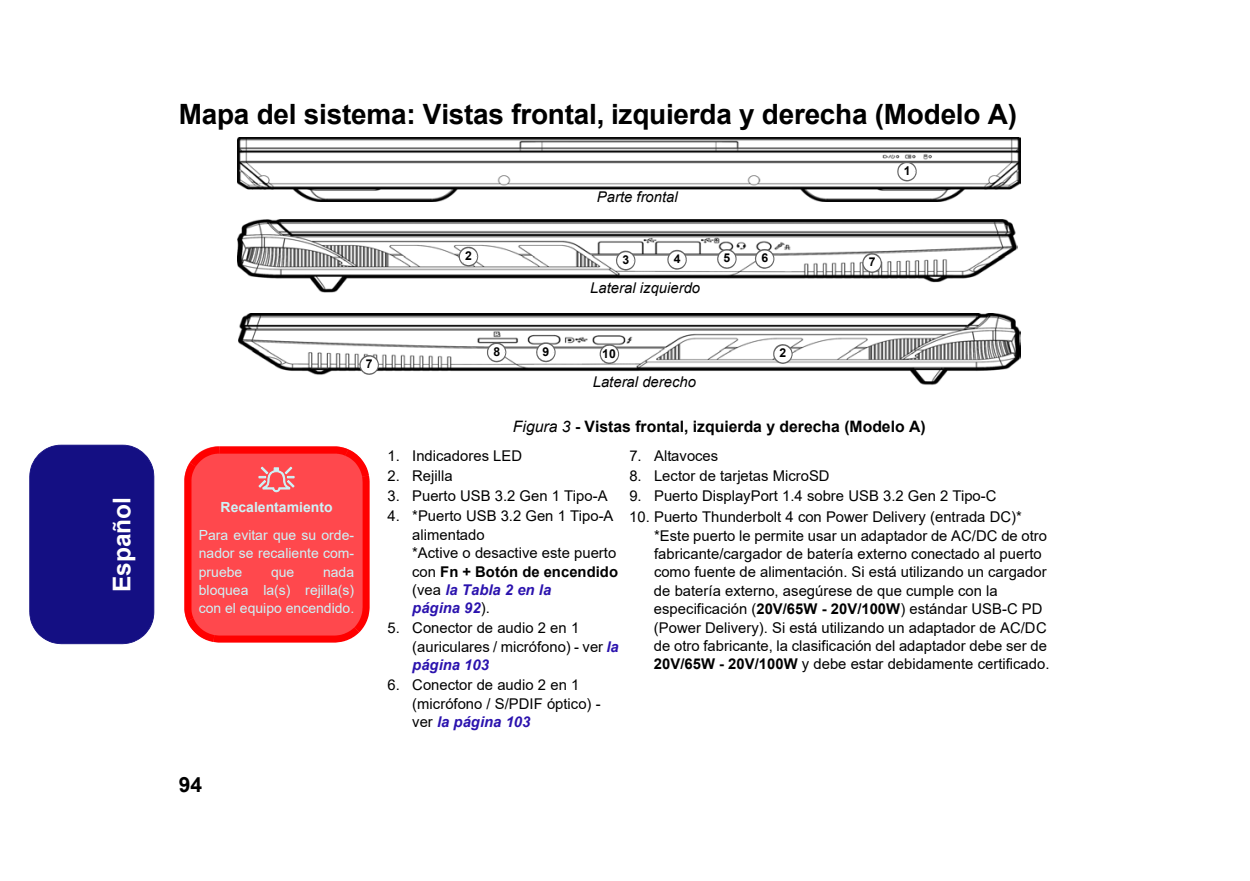
<style>
.page{position:relative;width:1250px;height:881px;background:#fff}
.page>*{position:absolute;margin:0;border:0;box-sizing:border-box;transform-origin:0 0}
.t1{font:700 28px "Arial";letter-spacing:-.01em;color:#000}
.t2{font:700 24.5px "Arial";color:#fff}
.t3{font:700 21px "Arial";color:#000}
.t4{font:700 15.75px "Arial";color:#000}
.t5{font:14.88px/18.4px "Arial";letter-spacing:.005em;color:#000}
.t6{font:italic 14.88px "Arial";letter-spacing:.005em;color:#000}
.t7{font:14px/18.2px "Arial";color:#cef3f7;text-align:justify}
.t8{font:700 14px "Arial";color:#cef3f7}
.t9{font:700 12.25px "Arial";color:#000}
.s1{font-weight:400;font-style:italic}
.s2{font-weight:700}
.s3{font-weight:700;font-style:italic;color:#2b13ae}
</style>
<div class="page">
<div style="left:29px;top:444px;width:125px;height:200px;background:#140f83"></div>
<svg style="left:184px;top:446px;width:185px;height:196px;background:#fe4549"></svg>
<img style="left:238px;top:314px;width:782px;height:71px">
<img style="left:237px;top:219px;width:780px;height:73px">
<img style="left:237px;top:138px;width:783px;height:63px">
<svg style="left:897px;top:160px;width:19px;height:23px"></svg>
<svg style="left:458px;top:244px;width:20px;height:24px"></svg>
<svg style="left:616px;top:248px;width:19px;height:24px"></svg>
<svg style="left:717px;top:247px;width:19px;height:24px"></svg>
<svg style="left:754px;top:247px;width:20px;height:24px"></svg>
<svg style="left:768px;top:339px;width:24px;height:27px"></svg>
<svg style="left:857px;top:248px;width:24px;height:27px"></svg>
<svg style="left:355px;top:351px;width:24px;height:25px"></svg>
<svg style="left:535px;top:340px;width:20px;height:24px"></svg>
<svg style="left:599px;top:342px;width:20px;height:24px"></svg>
<svg style="left:487px;top:340px;width:19px;height:24px"></svg>
<svg style="left:667px;top:248px;width:20px;height:23px"></svg>
<h2 class="t2" style="left:105px;top:592px;width:97px;rotate:-90deg">Español</h2>
<h1 class="t1" style="left:179px;top:94px;width:840px">Mapa del sistema: Vistas frontal, izquierda y derecha (Modelo A)</h1>
<p class="t6" style="left:597px;top:187px;width:82px">Parte frontal</p>
<p class="t9" style="left:465px;top:247px;width:8px">2</p>
<p class="t9" style="left:622px;top:251px;width:8px">3</p>
<p class="t9" style="left:723px;top:249px;width:8px">5</p>
<p class="t9" style="left:761px;top:249px;width:8px">6</p>
<p class="t9" style="left:674px;top:250px;width:8px">4</p>
<p class="t6" style="left:590px;top:278px;width:111px">Lateral izquierdo</p>
<p class="t9" style="left:903px;top:162px;width:8px">1</p>
<p class="t9" style="left:868px;top:253px;width:8px">7</p>
<p class="t9" style="left:366px;top:355px;width:8px">7</p>
<p class="t8" style="left:220px;top:496px;width:113px">Recalentamiento</p>
<p class="t7" style="left:199px;top:526px;width:157px">Para evitar que su orde&shy;nador se recaliente com&shy;pruebe</p>
<p class="t7" style="left:199px;top:562px;width:157px;text-indent:124px">nada bloquea la(s) rejilla(s) con el equipo encendido.</p>
<p class="t7" style="left:271px;top:562px;width:25px">que</p>
<p class="t9" style="left:493px;top:342px;width:8px">8</p>
<p class="t9" style="left:542px;top:342px;width:8px">9</p>
<p class="t9" style="left:602px;top:345px;width:15px">10</p>
<p class="t6" style="left:592px;top:372px;width:105px">Lateral derecho</p>
<p class="t9" style="left:779px;top:344px;width:8px">2</p>
<p class="t4" style="left:513px;top:415px;width:414px"><span class="s1">Figura 3</span> - Vistas frontal, izquierda y derecha (Modelo A)</p>
<p class="t5" style="left:387px;top:446px;width:136px">1. Indicadores LED</p>
<p class="t5" style="left:387px;top:466px;width:67px">2. Rejilla</p>
<p class="t5" style="left:387px;top:486px;width:222px">3. Puerto USB 3.2 Gen 1 Tipo-A</p>
<p class="t5" style="left:412px;top:506px;width:207px;text-indent:-25px">4. *Puerto USB 3.2 Gen 1 Tipo-A alimentado<br>*Active o desactive este puerto con <span class="s2">Fn + Botón de encendido </span>(vea <span class="s3">la Tabla 2 en la<br>página 92</span>).</p>
<p class="t5" style="left:412px;top:618px;width:208px;text-indent:-25px">5. Conector de audio 2 en 1 (auriculares / micrófono) - ver <span class="s3">la página 103</span></p>
<p class="t5" style="left:412px;top:675px;width:190px;text-indent:-25px">6. Conector de audio 2 en 1 (micrófono / S/PDIF óptico) - ver <span class="s3">la página 103</span></p>
<p class="t5" style="left:629px;top:446px;width:90px">7. Altavoces</p>
<p class="t5" style="left:629px;top:466px;width:202px">8. Lector de tarjetas MicroSD</p>
<p class="t5" style="left:629px;top:486px;width:369px">9. Puerto DisplayPort 1.4 sobre USB 3.2 Gen 2 Tipo-C</p>
<p class="t5" style="left:654px;top:507px;width:397px;text-indent:-25px">10. Puerto Thunderbolt 4 con Power Delivery (entrada DC)* *Este puerto le permite usar un adaptador de AC/DC de otro fabricante/cargador de batería externo conectado al puerto como fuente de alimentación. Si está utilizando un cargador de batería externo, asegúrese de que cumple con la especificación (<span class="s2">20V/65W - 20V/100W</span>) estándar USB-C PD (Power Delivery). Si está utilizando un adaptador de AC/DC de otro fabricante, la clasificación del adaptador debe ser de <span class="s2">20V/65W - 20V/100W</span> y debe estar debidamente certificado.</p>
<h3 class="t3" style="left:179px;top:769px;width:25px">94</h3>
</div>
